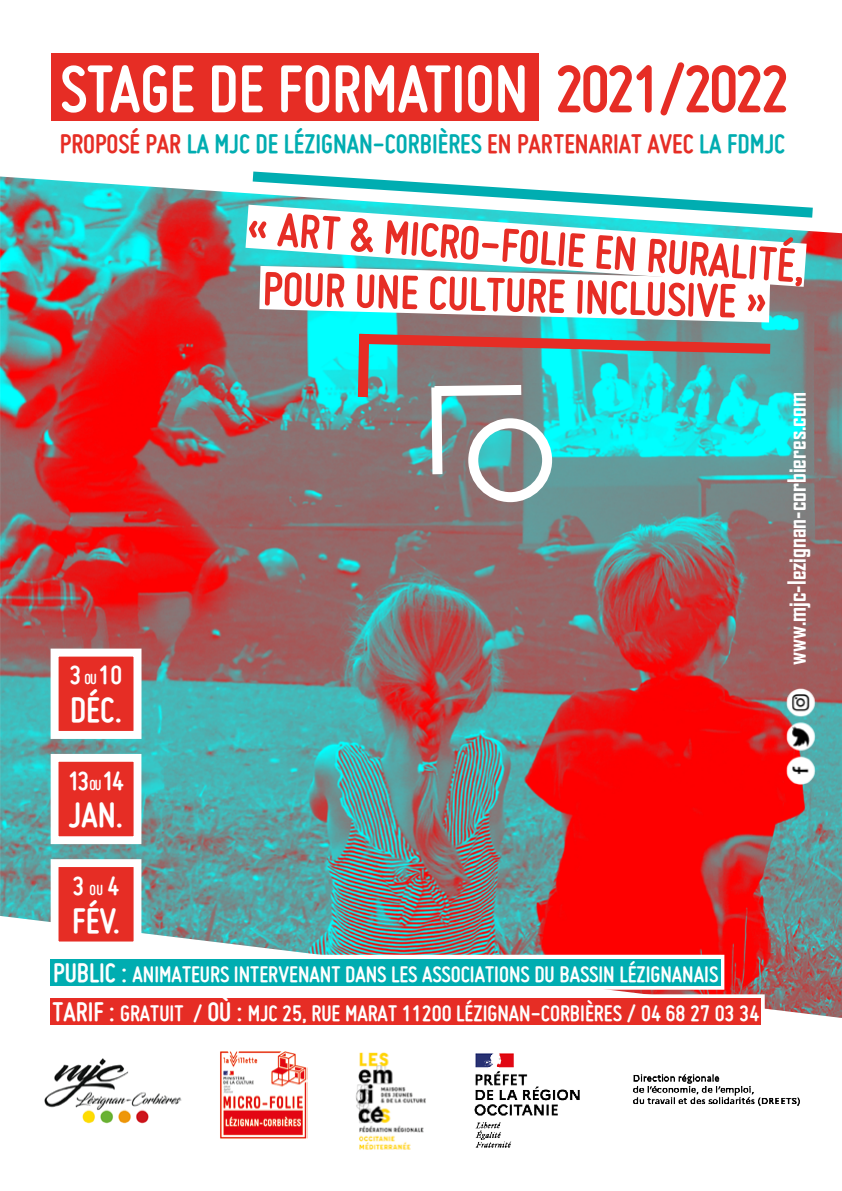
<style>
.page{position:relative;width:842px;height:1191px;background:#fff}
.page>*{position:absolute;margin:0;border:0;box-sizing:border-box;transform-origin:0 0}
.t1{font:700 70.2px "Miso";color:#fff}
.t2{font:700 50px "Miso";color:#e62d25}
.t3{font:700 37.8px "Miso";color:#fff}
.t4{font:700 28.6px "Miso";color:#00adb1}
.t5{font:700 28.2px "Miso";color:#fff}
.t6{font:700 24px/39.4px "Miso";color:#fff}
.t7{font:700 24px "Agency FB";color:#fff}
.s1{color:#e62d25}
.s2{font-size:15.8px}
.s3{font-size:28.6px}
</style>
<div class="page">
<img style="left:0;top:176px;width:842px;height:842px">
<div style="left:51px;top:53px;width:487px;height:67px;background:#e62d25"></div>
<div style="left:55px;top:652px;width:82px;height:83px;background:#e62d25"></div>
<div style="left:51px;top:648px;width:90px;height:91px;border:8px solid #fff"></div>
<div style="left:55px;top:758px;width:82px;height:82px;background:#e62d25"></div>
<div style="left:51px;top:754px;width:90px;height:90px;border:8px solid #fff"></div>
<div style="left:55px;top:863px;width:82px;height:82px;background:#e62d25"></div>
<div style="left:51px;top:859px;width:90px;height:90px;border:8px solid #fff"></div>
<img style="left:474px;top:1053px;width:326px;height:95px">
<img style="left:44px;top:1058px;width:138px;height:66px">
<img style="left:220px;top:1051px;width:88px;height:88px">
<img style="left:355px;top:1052px;width:71px;height:98px">
<svg style="left:245px;top:223px;width:562px;height:64px"></svg>
<svg style="left:242px;top:171px;width:581px;height:52px"></svg>
<div style="left:468px;top:418px;width:84px;height:84px;border:10px solid #fff;border-radius:50%"></div>
<svg style="left:259px;top:266px;width:521px;height:218px"></svg>
<div style="left:46px;top:954px;width:678px;height:35px;border:8px solid #fff"></div>
<div style="left:51px;top:958px;width:670px;height:27px;background:#00adb1"></div>
<div style="left:51px;top:998px;width:710px;height:27px;background:#e62d25"></div>
<img style="left:782px;top:686px;width:39px;height:103px">
<h1 class="t1" style="left:60px;top:49px;width:731px">STAGE DE FORMATION <span class="s1">2021/2022</span></h1>
<p class="t4" style="left:60px;top:128px;width:727px"><span class="s1">PROPOSÉ PAR</span> LA MJC DE LÉZIGNAN-CORBIÈRES <span class="s1">EN PARTENARIAT AVEC</span> LA FDMJC</p>
<p class="t5" style="left:70px;top:659px;width:54px">3<span class="s2">OU</span>10</p>
<h3 class="t3" style="left:70px;top:688px;width:53px">DÉC.</h3>
<p class="t5" style="left:68px;top:764px;width:57px">13<span class="s2">OU</span>14</p>
<h3 class="t3" style="left:69px;top:794px;width:56px">JAN.</h3>
<p class="t5" style="left:73px;top:870px;width:48px">3<span class="s2">OU</span>4</p>
<h3 class="t3" style="left:72px;top:899px;width:49px">FÉV.</h3>
<h2 class="t2" style="left:249px;top:199px;width:560px;rotate:4deg">« ART &amp; MICRO-FOLIE EN RURALITÉ,</h2>
<h2 class="t2" style="left:263px;top:262px;width:506px;rotate:1deg">POUR UNE CULTURE INCLUSIVE »</h2>
<p class="t7" style="left:782px;top:665px;width:274px;rotate:-90deg">www.mjc-lezignan-corbieres.com</p>
<p class="t6" style="left:53px;top:954px;width:708px"><span class="s3">PUBLIC :</span> ANIMATEURS INTERVENANT DANS LES ASSOCIATIONS DU BASSIN LÉZIGNANAIS<br><span class="s3">TARIF :</span> GRATUIT / <span class="s3">OÙ :</span> MJC 25, RUE MARAT 11200 LÉZIGNAN-CORBIÈRES / 04 68 27 03 34</p>
</div>
